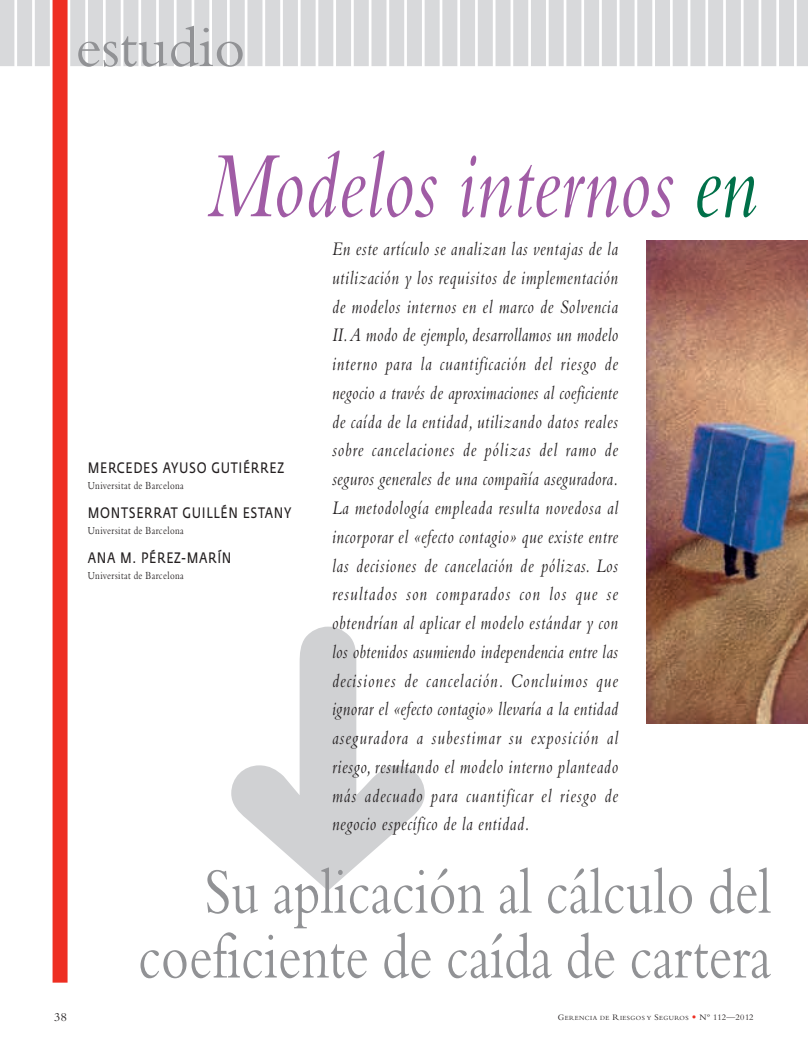
<style>
.page{position:relative;width:808px;height:1053px;background:#fff}
.page>*{position:absolute;margin:0;border:0;box-sizing:border-box;transform-origin:0 0}
.t1{font:italic 97.62px "Bembo";color:#a05ca5;scale:.8 1}
.t2{font:67.12px/64.8px "Bembo";color:#919295;text-align:right;scale:.8 1}
.t3{font:60px "Bembo";color:#919295}
.t4{font:italic 20px/28.8px "Bembo";letter-spacing:.045em;color:#231f20;text-align:justify;scale:.8 1}
.t5{font:15px "Fedra Sans";letter-spacing:.06em;color:#231f20;scale:.8 1}
.t6{font:12.5px "Bembo";color:#231f20}
.t7{font:11.25px "Bembo";letter-spacing:.045em;color:#231f20;scale:.8 1}
.t8{font:6.5px "Bembo";letter-spacing:.065em;color:#231f20}
.s1{color:#007049}
.s2{font-size:8.75px}
.s3{font-family:"Goudy";font-size:8.75px;color:#ee2e22}
</style>
<div class="page">
<div style="left:0;top:0;width:14px;height:66px;background:#d8d9db"></div>
<div style="left:17px;top:0;width:15px;height:66px;background:#d8d9db"></div>
<div style="left:35px;top:0;width:15px;height:66px;background:#d8d9db"></div>
<div style="left:70px;top:0;width:15px;height:66px;background:#d8d9db"></div>
<div style="left:88px;top:0;width:15px;height:66px;background:#d8d9db"></div>
<div style="left:106px;top:0;width:15px;height:66px;background:#d8d9db"></div>
<div style="left:123px;top:0;width:15px;height:66px;background:#d8d9db"></div>
<div style="left:141px;top:0;width:15px;height:66px;background:#d8d9db"></div>
<div style="left:159px;top:0;width:15px;height:66px;background:#d8d9db"></div>
<div style="left:177px;top:0;width:15px;height:66px;background:#d8d9db"></div>
<div style="left:194px;top:0;width:15px;height:66px;background:#d8d9db"></div>
<div style="left:212px;top:0;width:15px;height:66px;background:#d8d9db"></div>
<div style="left:230px;top:0;width:15px;height:66px;background:#d8d9db"></div>
<div style="left:247px;top:0;width:15px;height:66px;background:#d8d9db"></div>
<div style="left:265px;top:0;width:15px;height:66px;background:#d8d9db"></div>
<div style="left:283px;top:0;width:15px;height:66px;background:#d8d9db"></div>
<div style="left:301px;top:0;width:15px;height:66px;background:#d8d9db"></div>
<div style="left:318px;top:0;width:15px;height:66px;background:#d8d9db"></div>
<div style="left:336px;top:0;width:15px;height:66px;background:#d8d9db"></div>
<div style="left:354px;top:0;width:15px;height:66px;background:#d8d9db"></div>
<div style="left:371px;top:0;width:15px;height:66px;background:#d8d9db"></div>
<div style="left:389px;top:0;width:15px;height:66px;background:#d8d9db"></div>
<div style="left:407px;top:0;width:15px;height:66px;background:#d8d9db"></div>
<div style="left:425px;top:0;width:15px;height:66px;background:#d8d9db"></div>
<div style="left:442px;top:0;width:15px;height:66px;background:#d8d9db"></div>
<div style="left:460px;top:0;width:15px;height:66px;background:#d8d9db"></div>
<div style="left:478px;top:0;width:15px;height:66px;background:#d8d9db"></div>
<div style="left:495px;top:0;width:15px;height:66px;background:#d8d9db"></div>
<div style="left:513px;top:0;width:15px;height:66px;background:#d8d9db"></div>
<div style="left:531px;top:0;width:15px;height:66px;background:#d8d9db"></div>
<div style="left:549px;top:0;width:15px;height:66px;background:#d8d9db"></div>
<div style="left:566px;top:0;width:15px;height:66px;background:#d8d9db"></div>
<div style="left:584px;top:0;width:15px;height:66px;background:#d8d9db"></div>
<div style="left:602px;top:0;width:15px;height:66px;background:#d8d9db"></div>
<div style="left:619px;top:0;width:15px;height:66px;background:#d8d9db"></div>
<div style="left:637px;top:0;width:15px;height:66px;background:#d8d9db"></div>
<div style="left:655px;top:0;width:15px;height:66px;background:#d8d9db"></div>
<div style="left:673px;top:0;width:15px;height:66px;background:#d8d9db"></div>
<div style="left:690px;top:0;width:15px;height:66px;background:#d8d9db"></div>
<div style="left:708px;top:0;width:15px;height:66px;background:#d8d9db"></div>
<div style="left:726px;top:0;width:15px;height:66px;background:#d8d9db"></div>
<div style="left:743px;top:0;width:15px;height:66px;background:#d8d9db"></div>
<div style="left:761px;top:0;width:15px;height:66px;background:#d8d9db"></div>
<div style="left:797px;top:0;width:11px;height:66px;background:#d8d9db"></div>
<div style="left:779px;top:0;width:15px;height:66px;background:#d8d9db"></div>
<div style="left:53px;top:0;width:15px;height:982px;background:#ee2e22"></div>
<img style="left:647px;top:240px;width:161px;height:483px">
<h3 class="t3" style="left:75px;top:27px;width:172px">estudio</h3>
<h1 class="t1" style="left:206px;top:152px;width:690px">Modelos internos <span class="s1">en</span></h1>
<p class="t5" style="left:88px;top:462px;width:247px">MERCEDES AYUSO GUTIÉRREZ</p>
<p class="t7" style="left:88px;top:481px;width:121px">Universitat de Barcelona</p>
<p class="t5" style="left:88px;top:506px;width:256px">MONTSERRAT GUILLÉN ESTANY</p>
<p class="t7" style="left:88px;top:526px;width:121px">Universitat de Barcelona</p>
<p class="t5" style="left:88px;top:551px;width:181px">ANA M. PÉREZ-MARÍN</p>
<p class="t7" style="left:88px;top:571px;width:121px">Universitat de Barcelona</p>
<p class="t4" style="left:332px;top:236px;width:359px">En este artículo se analizan las ventajas de la utilización y los requisitos de implementación de modelos internos en el marco de Solvencia II.A modo de ejemplo, desarrollamos un modelo interno para la cuantificación del riesgo de negocio a través de aproximaciones al coeficiente de caída de la entidad, utilizando datos reales sobre cancelaciones de pólizas del ramo de seguros generales de una compañía aseguradora.<br>La metodología empleada resulta novedosa al incorporar el «efecto contagio» que existe entre las decisiones de cancelación de pólizas. Los resultados son comparados con los que se obtendrían al aplicar el modelo estándar y con los obtenidos asumiendo independencia entre las decisiones de cancelación. Concluimos que ignorar el «efecto contagio» llevaría a la entidad aseguradora a subestimar su exposición al riesgo, resultando el modelo interno planteado más adecuado para cuantificar el riesgo de negocio específico de la entidad.</p>
<h2 class="t2" style="left:138px;top:866px;width:793px">Su aplicación al cálculo del coeficiente de caída de cartera</h2>
<p class="t6" style="left:54px;top:1013px;width:14px">38</p>
<p class="t8" style="left:558px;top:1015px;width:197px"><span class="s2">G</span>ERENCIA DE <span class="s2">R</span>IESGOS Y <span class="s2">S</span>EGUROS <span class="s3">•</span> <span class="s2">Nº 112—2012</span></p>
</div>
